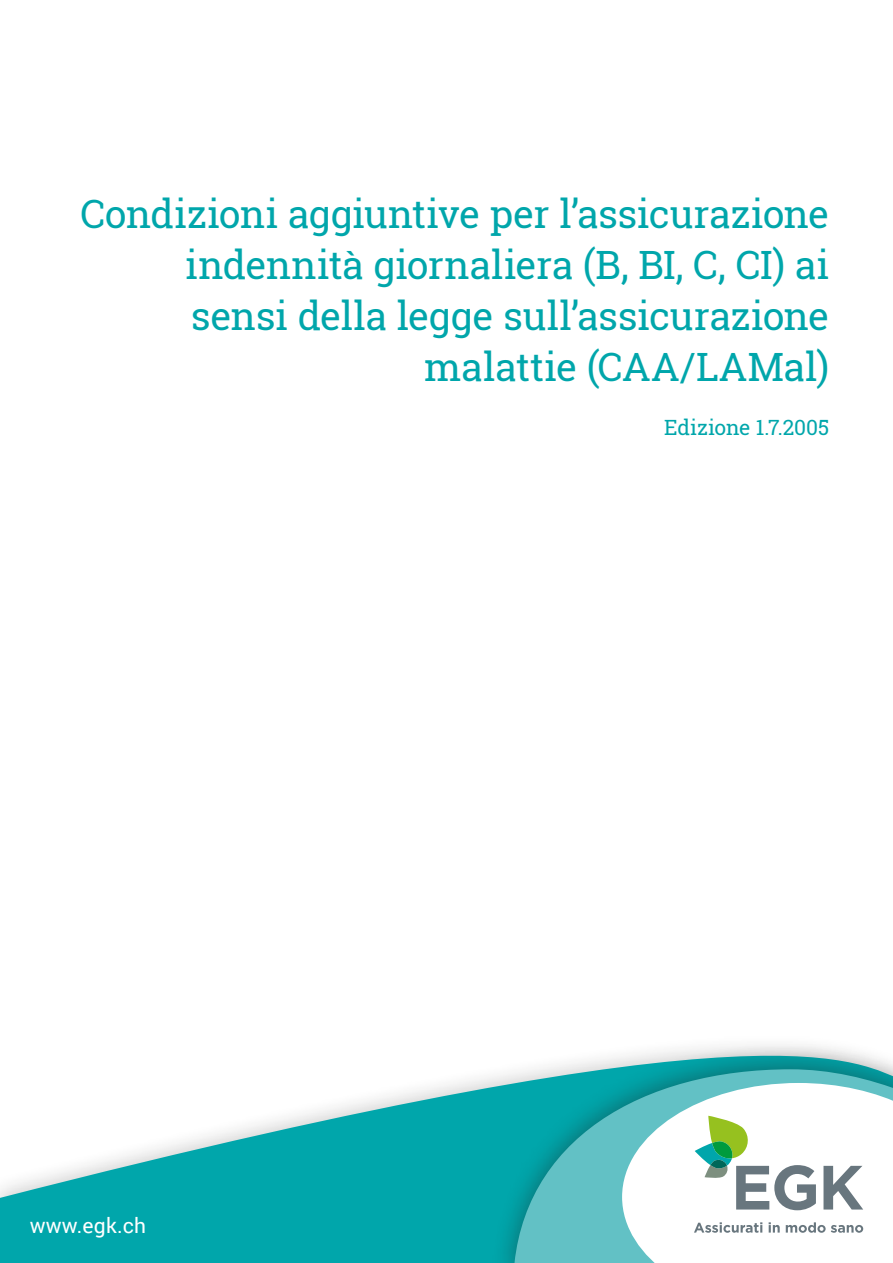
<style>
.page{position:relative;width:893px;height:1263px;background:#fff}
.page>*{position:absolute;margin:0;border:0;box-sizing:border-box;transform-origin:0 0}
.t1{font:39px/51px "Roboto Slab";letter-spacing:-.01em;color:#00a6ab;text-align:right}
.t2{font:21px "Roboto Slab";letter-spacing:-.01em;color:#00a6ab}
.t3{font:21px "Roboto";letter-spacing:.01em;color:#fff}
</style>
<div class="page">
<svg style="left:0;top:1077px;width:490px;height:186px;fill:#00a6ab"></svg>
<div style="left:490px;top:1042px;width:403px;height:221px;background:#1d1d1b;opacity:.4"></div>
<svg style="left:513px;top:1069px;width:380px;height:194px;background:#3bb2b6"></svg>
<svg style="left:622px;top:1083px;width:271px;height:180px"></svg>
<svg style="left:694px;top:1222px;width:68px;height:11px"></svg>
<svg style="left:769px;top:1222px;width:11px;height:10px"></svg>
<svg style="left:786px;top:1222px;width:77px;height:11px"></svg>
<svg style="left:695px;top:1116px;width:121px;height:94px"></svg>
<svg style="left:823px;top:1166px;width:40px;height:43px"></svg>
<p class="t1" style="left:80px;top:188px;width:750px">Condizioni aggiuntive per l’assicurazione indennità giornaliera (B, BI, C, CI) ai sensi della legge sull’assicurazione malattie (CAA/LAMal)</p>
<p class="t2" style="left:664px;top:413px;width:166px">Edizione 1.7.2005</p>
<p class="t3" style="left:30px;top:1211px;width:118px">www.egk.ch</p>
</div>
